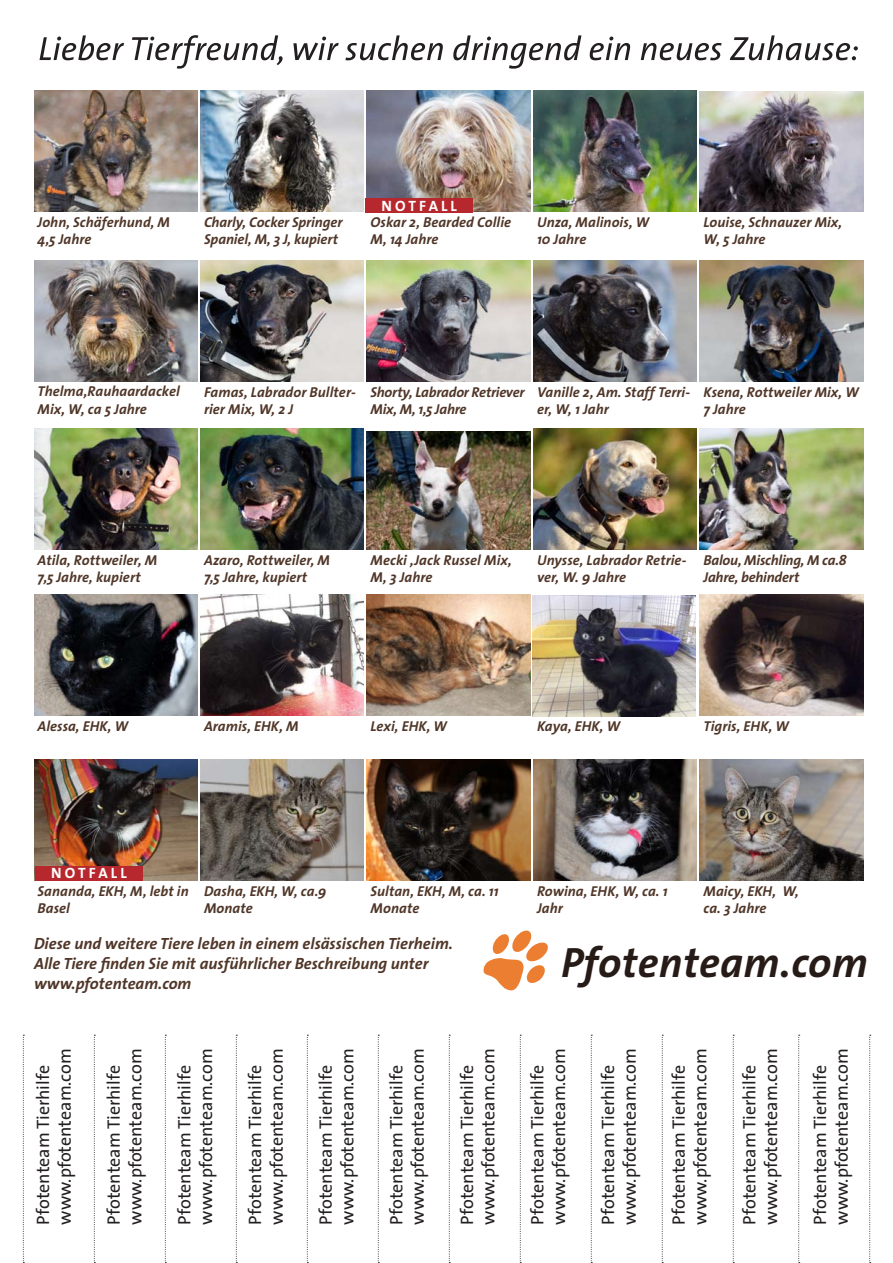
<style>
.page{position:relative;width:893px;height:1263px;background:#fff}
.page>*{position:absolute;margin:0;border:0;box-sizing:border-box;transform-origin:0 0}
.t1{font:italic 700 42.6px "The Sans";letter-spacing:.01em;color:#261b16}
.t2{font:18px/21.6px "The Sans";color:#231f20}
.t3{font:italic 700 16.35px/19.5px "The Sans";color:#503628}
.t4{font:700 15px "The Sans";letter-spacing:.2em;color:#fff}
.t5{font:italic 700 14.4px/17.2px "The Sans";letter-spacing:.005em;color:#503628}
.t6{font:italic 700 14.4px/17.2px "The Sans";letter-spacing:-.015em;color:#503628}
</style>
<div class="page">
<svg style="left:40px;top:35px;width:818px;height:34px"></svg>
<svg style="left:23px;top:1035px;width:1px;height:228px"></svg>
<svg style="left:94px;top:1035px;width:1px;height:228px"></svg>
<svg style="left:165px;top:1035px;width:1px;height:228px"></svg>
<svg style="left:236px;top:1035px;width:1px;height:228px"></svg>
<svg style="left:307px;top:1035px;width:1px;height:228px"></svg>
<svg style="left:378px;top:1035px;width:1px;height:228px"></svg>
<svg style="left:449px;top:1035px;width:1px;height:228px"></svg>
<svg style="left:520px;top:1035px;width:1px;height:228px"></svg>
<svg style="left:591px;top:1035px;width:1px;height:228px"></svg>
<svg style="left:662px;top:1035px;width:1px;height:228px"></svg>
<svg style="left:798px;top:1035px;width:2px;height:228px"></svg>
<svg style="left:733px;top:1035px;width:1px;height:228px"></svg>
<svg style="left:869px;top:1035px;width:2px;height:228px"></svg>
<img style="left:34px;top:91px;width:163px;height:121px">
<img style="left:34px;top:428px;width:163px;height:121px">
<img style="left:34px;top:595px;width:163px;height:121px">
<img style="left:34px;top:760px;width:163px;height:121px">
<img style="left:200px;top:91px;width:164px;height:121px">
<img style="left:200px;top:260px;width:164px;height:121px">
<img style="left:200px;top:428px;width:164px;height:121px">
<img style="left:200px;top:595px;width:164px;height:121px">
<img style="left:200px;top:760px;width:164px;height:121px">
<img style="left:533px;top:428px;width:163px;height:121px">
<img style="left:700px;top:428px;width:163px;height:121px">
<img style="left:367px;top:91px;width:163px;height:121px">
<img style="left:367px;top:260px;width:163px;height:121px">
<img style="left:367px;top:432px;width:163px;height:117px">
<img style="left:367px;top:595px;width:163px;height:121px">
<img style="left:367px;top:760px;width:163px;height:121px">
<img style="left:533px;top:91px;width:163px;height:121px">
<img style="left:700px;top:91px;width:163px;height:121px">
<img style="left:533px;top:260px;width:163px;height:121px">
<img style="left:700px;top:260px;width:163px;height:121px">
<img style="left:533px;top:595px;width:163px;height:121px">
<img style="left:533px;top:760px;width:163px;height:120px">
<img style="left:700px;top:595px;width:163px;height:121px">
<img style="left:700px;top:760px;width:163px;height:121px">
<img style="left:34px;top:260px;width:163px;height:121px">
<div style="left:366px;top:198px;width:107px;height:15px;background:#b7282e"></div>
<div style="left:35px;top:866px;width:108px;height:14px;background:#b7282e"></div>
<svg style="left:483px;top:930px;width:65px;height:60px"></svg>
<p class="t5" style="left:38px;top:213px;width:134px">John, Schäferhund, M<br>4,5 Jahre</p>
<p class="t5" style="left:204px;top:213px;width:140px">Charly, Cocker Springer<br>Spaniel, M, 3 J, kupiert</p>
<p class="t4" style="left:381px;top:193px;width:77px">NOTFALL</p>
<p class="t5" style="left:371px;top:213px;width:142px">Oskar 2, Bearded Collie<br>M, 14 Jahre</p>
<p class="t5" style="left:537px;top:213px;width:114px">Unza, Malinois, W<br>10 Jahre</p>
<p class="t5" style="left:703px;top:213px;width:140px">Louise, Schnauzer Mix,<br>W, 5 Jahre</p>
<p class="t5" style="left:38px;top:382px;width:144px">Thelma,Rauhaardackel<br>Mix, W, ca 5 Jahre</p>
<p class="t5" style="left:204px;top:383px;width:153px">Famas, Labrador Bullter&shy;rier Mix, W, 2 J</p>
<p class="t6" style="left:371px;top:383px;width:155px">Shorty, Labrador Retriever<br>Mix, M, 1,5 Jahre</p>
<p class="t5" style="left:537px;top:383px;width:155px">Vanille 2, Am. Staff Terri&shy;er, W, 1 Jahr</p>
<p class="t5" style="left:703px;top:383px;width:157px">Ksena, Rottweiler Mix, W<br>7 Jahre</p>
<p class="t5" style="left:38px;top:551px;width:121px">Atila, Rottweiler, M<br>7,5 Jahre, kupiert</p>
<p class="t5" style="left:204px;top:551px;width:127px">Azaro, Rottweiler, M<br>7,5 Jahre, kupiert</p>
<p class="t5" style="left:371px;top:551px;width:143px">Mecki ,Jack Russel Mix,<br>M, 3 Jahre</p>
<p class="t5" style="left:537px;top:551px;width:151px">Unysse, Labrador Retrie&shy;ver, W. 9 Jahre</p>
<p class="t6" style="left:703px;top:551px;width:145px">Balou, Mischling, M ca.8<br>Jahre, behindert</p>
<p class="t5" style="left:38px;top:717px;width:92px">Alessa, EHK, W</p>
<p class="t5" style="left:204px;top:717px;width:96px">Aramis, EHK, M</p>
<p class="t5" style="left:371px;top:717px;width:78px">Lexi, EHK, W</p>
<p class="t5" style="left:537px;top:717px;width:85px">Kaya, EHK, W</p>
<p class="t5" style="left:703px;top:717px;width:87px">Tigris, EHK, W</p>
<p class="t4" style="left:51px;top:861px;width:77px">NOTFALL</p>
<p class="t5" style="left:38px;top:882px;width:153px">Sananda, EKH, M, lebt in<br>Basel</p>
<p class="t5" style="left:204px;top:882px;width:124px">Dasha, EKH, W, ca.9<br>Monate</p>
<p class="t5" style="left:371px;top:882px;width:129px">Sultan, EKH, M, ca. 11<br>Monate</p>
<p class="t3" style="left:34px;top:934px;width:421px">Diese und weitere Tiere leben in einem elsässischen Tierheim.<br>Alle Tiere finden Sie mit ausführlicher Beschreibung unter www.pfotenteam.com</p>
<p class="t5" style="left:537px;top:882px;width:132px">Rowina, EHK, W, ca. 1<br>Jahr</p>
<p class="t5" style="left:703px;top:882px;width:97px">Maicy, EKH, W, ca. 3 Jahre</p>
<h1 class="t1" style="left:561px;top:927px;width:308px">Pfotenteam.com</h1>
<p class="t2" style="left:32px;top:1225px;width:178px;rotate:-90deg">Pfotenteam Tierhilfe www.pfotenteam.com</p>
<p class="t2" style="left:102px;top:1225px;width:178px;rotate:-90deg">Pfotenteam Tierhilfe www.pfotenteam.com</p>
<p class="t2" style="left:173px;top:1225px;width:178px;rotate:-90deg">Pfotenteam Tierhilfe www.pfotenteam.com</p>
<p class="t2" style="left:244px;top:1225px;width:178px;rotate:-90deg">Pfotenteam Tierhilfe www.pfotenteam.com</p>
<p class="t2" style="left:314px;top:1225px;width:178px;rotate:-90deg">Pfotenteam Tierhilfe www.pfotenteam.com</p>
<p class="t2" style="left:385px;top:1225px;width:178px;rotate:-90deg">Pfotenteam Tierhilfe www.pfotenteam.com</p>
<p class="t2" style="left:456px;top:1225px;width:178px;rotate:-90deg">Pfotenteam Tierhilfe www.pfotenteam.com</p>
<p class="t2" style="left:526px;top:1225px;width:178px;rotate:-90deg">Pfotenteam Tierhilfe www.pfotenteam.com</p>
<p class="t2" style="left:597px;top:1225px;width:178px;rotate:-90deg">Pfotenteam Tierhilfe www.pfotenteam.com</p>
<p class="t2" style="left:667px;top:1225px;width:178px;rotate:-90deg">Pfotenteam Tierhilfe www.pfotenteam.com</p>
<p class="t2" style="left:738px;top:1225px;width:178px;rotate:-90deg">Pfotenteam Tierhilfe www.pfotenteam.com</p>
<p class="t2" style="left:809px;top:1225px;width:178px;rotate:-90deg">Pfotenteam Tierhilfe www.pfotenteam.com</p>
</div>
